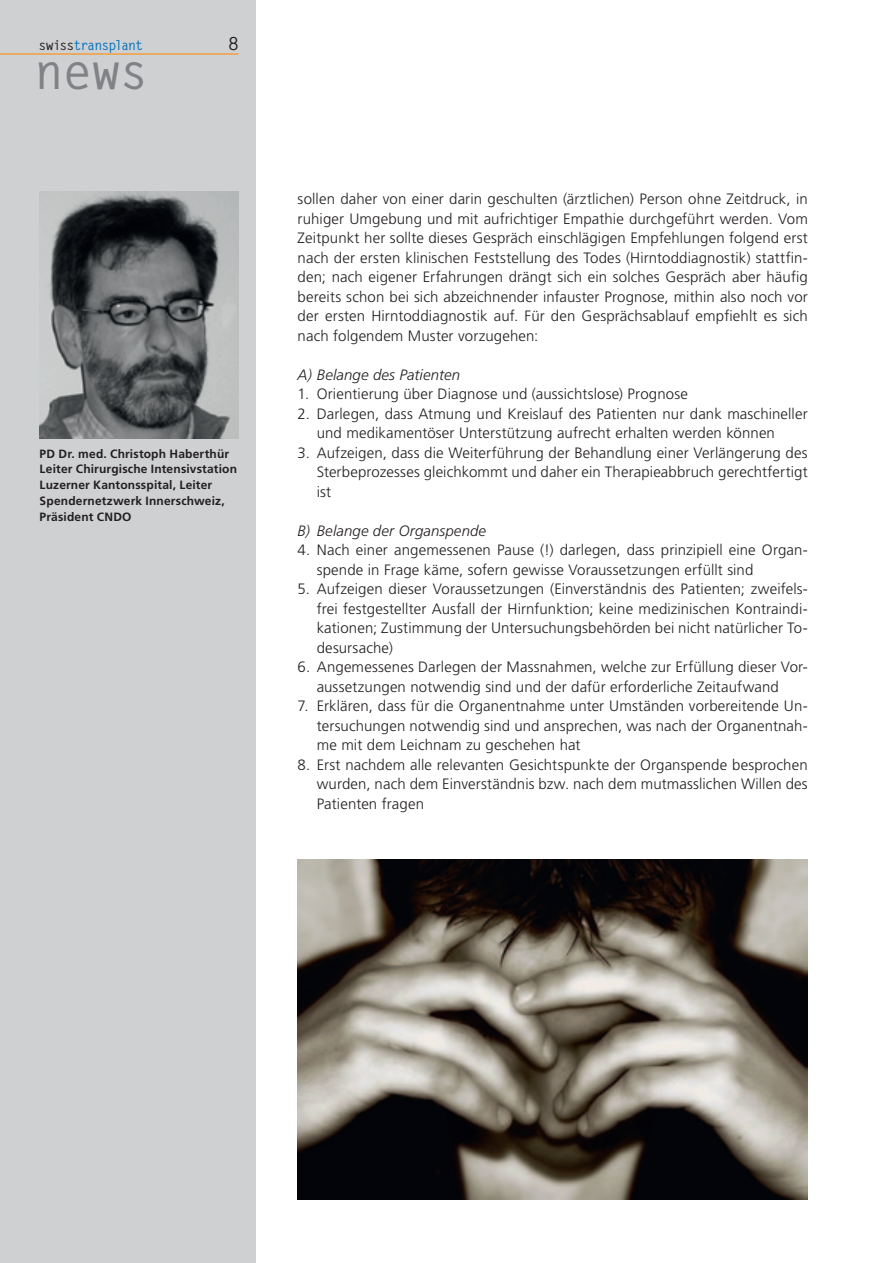
<style>
.page{position:relative;width:893px;height:1263px;background:#fff}
.page>*{position:absolute;margin:0;border:0;box-sizing:border-box;transform-origin:0 0}
.t1{font:700 49.5px "Letter Gothic Std";color:#808285}
.t2{font:700 18px "Letter Gothic Std";color:#231f20}
.t3{font:300 15px/19.5px "Frutiger";letter-spacing:.01em;color:#231f20;text-align:justify}
.t4{font:italic 300 15px "Frutiger";letter-spacing:.01em;color:#231f20}
.t5{font:700 13.5px "Letter Gothic Std";letter-spacing:-.08em;color:#0072bc}
.t6{font:700 12px/15.8px "Frutiger";letter-spacing:.015em;color:#231f20}
.s1{color:#231f20}
</style>
<div class="page">
<div style="left:0;top:0;width:255px;height:1263px;background:#cfd0d2"></div>
<hr style="left:0;top:53px;width:238px;height:2px;background:#f7931d">
<img style="left:40px;top:191px;width:198px;height:247px">
<img style="left:298px;top:859px;width:510px;height:340px">
<p class="t5" style="left:38px;top:37px;width:106px"><span class="s1">swiss</span>transplant</p>
<p class="t2" style="left:228px;top:33px;width:12px">8</p>
<h1 class="t1" style="left:34px;top:41px;width:116px">news</h1>
<p class="t6" style="left:40px;top:446px;width:199px">PD Dr. med. Christoph Haberthür<br>Leiter Chirurgische Intensivstation<br>Luzerner Kantonsspital, Leiter<br>Spendernetzwerk Innerschweiz,<br>Präsident CNDO</p>
<p class="t3" style="left:298px;top:189px;width:512px">sollen daher von einer darin geschulten (ärztlichen) Person ohne Zeitdruck, in ruhiger Umgebung und mit aufrichtiger Empathie durchgeführt werden. Vom Zeitpunkt her sollte dieses Gespräch einschlägigen Empfehlungen folgend erst nach der ersten klinischen Feststellung des Todes (Hirntoddiagnostik) stattfin&shy;den; nach eigener Erfahrungen drängt sich ein solches Gespräch aber häufig bereits schon bei sich abzeichnender infauster Prognose, mithin also noch vor der ersten Hirntoddiagnostik auf. Für den Gesprächsablauf empfiehlt es sich nach folgendem Muster vorzugehen:</p>
<p class="t4" style="left:298px;top:366px;width:164px">A) Belange des Patienten</p>
<p class="t3" style="left:298px;top:384px;width:392px">1. Orientierung über Diagnose und (aussichtslose) Prognose</p>
<p class="t3" style="left:317px;top:404px;width:492px;text-indent:-19px">2. Darlegen, dass Atmung und Kreislauf des Patienten nur dank maschineller und medikamentöser Unterstützung aufrecht erhalten werden können</p>
<p class="t3" style="left:317px;top:443px;width:492px;text-indent:-19px">3. Aufzeigen, dass die Weiterführung der Behandlung einer Verlängerung des Sterbeprozesses gleichkommt und daher ein Therapieabbruch gerechtfertigt ist</p>
<p class="t4" style="left:298px;top:522px;width:190px">B) Belange der Organspende</p>
<p class="t3" style="left:317px;top:540px;width:493px;text-indent:-19px">4. Nach einer angemessenen Pause (!) darlegen, dass prinzipiell eine Organ&shy;spende in Frage käme, sofern gewisse Voraussetzungen erfüllt sind</p>
<p class="t3" style="left:317px;top:579px;width:493px;text-indent:-19px">5. Aufzeigen dieser Voraussetzungen (Einverständnis des Patienten; zweifels&shy;frei festgestellter Ausfall der Hirnfunktion; keine medizinischen Kontraindi&shy;kationen; Zustimmung der Untersuchungsbehörden bei nicht natürlicher To&shy;desursache)</p>
<p class="t3" style="left:317px;top:657px;width:493px;text-indent:-19px">6. Angemessenes Darlegen der Massnahmen, welche zur Erfüllung dieser Vor&shy;aussetzungen notwendig sind und der dafür erforderliche Zeitaufwand</p>
<p class="t3" style="left:317px;top:696px;width:493px;text-indent:-19px">7. Erklären, dass für die Organentnahme unter Umständen vorbereitende Un&shy;tersuchungen notwendig sind und ansprechen, was nach der Organentnah&shy;me mit dem Leichnam zu geschehen hat</p>
<p class="t3" style="left:317px;top:755px;width:493px;text-indent:-19px">8. Erst nachdem alle relevanten Gesichtspunkte der Organspende besprochen wurden, nach dem Einverständnis bzw. nach dem mutmasslichen Willen des Patienten fragen</p>
</div>
